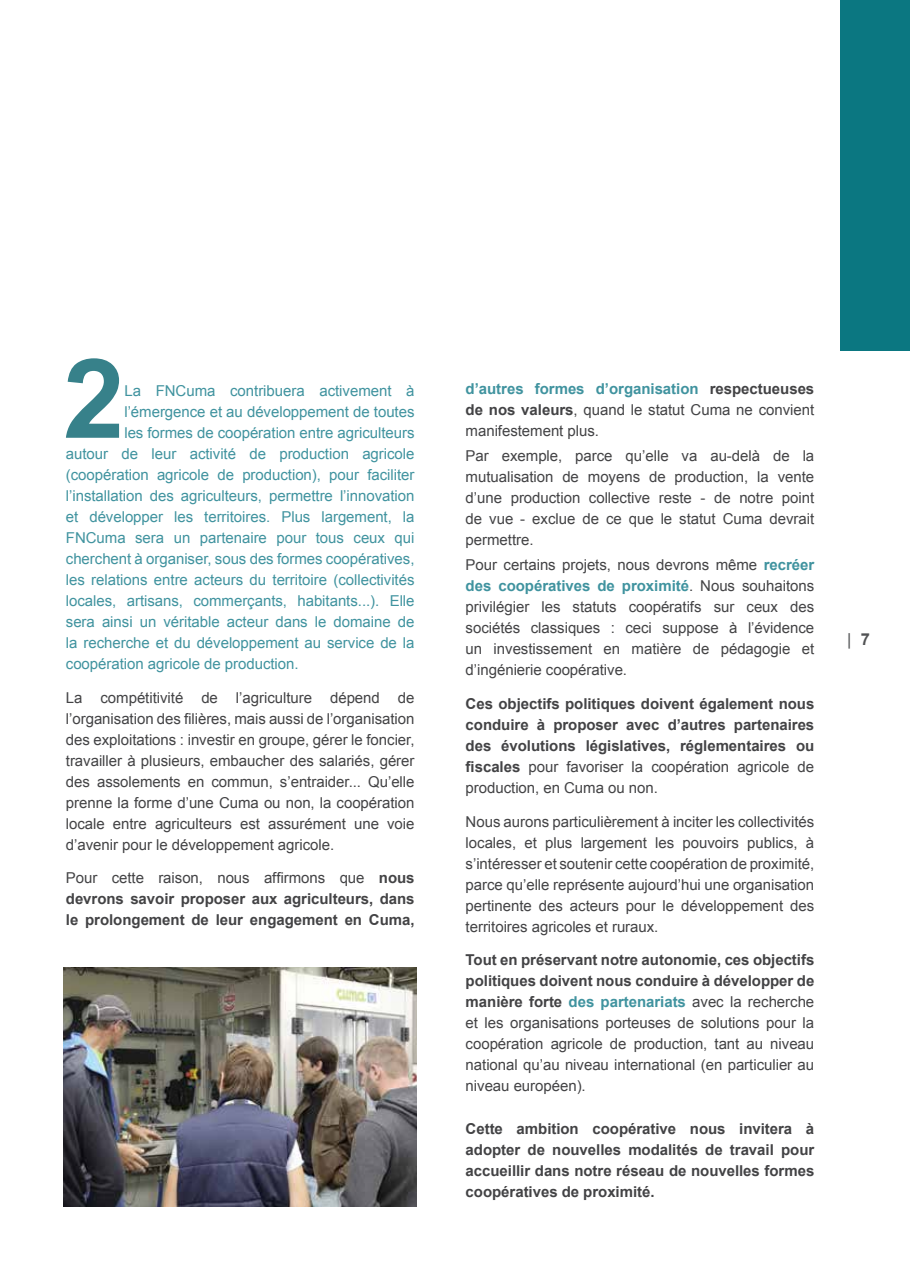
<style>
.page{position:relative;width:910px;height:1280px;background:#fff}
.page>*{position:absolute;margin:0;border:0;box-sizing:border-box;transform-origin:0 0}
.t1{font:700 110.55px "Arial";color:#37818a}
.t2{font:16.5px "Arial";color:#515254}
.t3{font:15px/21px "Arial";letter-spacing:-.005em;color:#434345;text-align:justify}
.t4{font:15px "Arial";letter-spacing:-.005em;color:#40939f}
.t5{font:700 15px/21px "Arial";letter-spacing:-.005em;color:#434345;text-align:justify}
.s1{font-weight:400}
.s2{font-weight:700;color:#40939f}
.s3{font-weight:700}
</style>
<div class="page">
<img style="left:64px;top:967px;width:353px;height:239px">
<div style="left:841px;top:0;width:69px;height:351px;background:#0b7781"></div>
<h1 class="t1" style="left:63px;top:325px;width:63px">2</h1>
<p class="t4" style="left:124px;top:381px;width:292px">La FNCuma contribuera activement à</p>
<p class="t4" style="left:124px;top:402px;width:292px">l’émergence et au développement de toutes</p>
<p class="t4" style="left:124px;top:423px;width:292px">les formes de coopération entre agriculteurs</p>
<p class="t4" style="left:66px;top:444px;width:350px">autour de leur activité de production agricole</p>
<p class="t4" style="left:66px;top:465px;width:350px">(coopération agricole de production), pour faciliter</p>
<p class="t4" style="left:66px;top:486px;width:350px">l’installation des agriculteurs, permettre l’innovation</p>
<p class="t4" style="left:66px;top:507px;width:350px">et développer les territoires. Plus largement, la</p>
<p class="t4" style="left:66px;top:528px;width:350px">FNCuma sera un partenaire pour tous ceux qui</p>
<p class="t4" style="left:66px;top:549px;width:350px">cherchent à organiser, sous des formes coopératives,</p>
<p class="t4" style="left:66px;top:570px;width:350px">les relations entre acteurs du territoire (collectivités</p>
<p class="t4" style="left:66px;top:591px;width:350px">locales, artisans, commerçants, habitants...). Elle</p>
<p class="t4" style="left:66px;top:612px;width:350px">sera ainsi un véritable acteur dans le domaine de</p>
<p class="t4" style="left:66px;top:633px;width:350px">la recherche et du développement au service de la</p>
<p class="t4" style="left:66px;top:654px;width:234px">coopération agricole de production.</p>
<p class="t3" style="left:66px;top:687px;width:350px">La compétitivité de l’agriculture dépend de l’organisation des filières, mais aussi de l’organisation des exploitations : investir en groupe, gérer le foncier, travailler à plusieurs, embaucher des salariés, gérer des assolements en commun, s’entraider... Qu’elle prenne la forme d’une Cuma ou non, la coopération locale entre agriculteurs est assurément une voie d’avenir pour le développement agricole.</p>
<p class="t5" style="left:66px;top:868px;width:350px"><span class="s1">Pour cette raison, nous affirmons que</span> nous devrons savoir proposer aux agriculteurs, dans le prolongement de leur engagement en Cuma,</p>
<p class="t3" style="left:466px;top:378px;width:350px"><span class="s2">d’autres formes d’organisation</span> <span class="s3">respectueuses de nos valeurs</span>, quand le statut Cuma ne convient manifestement plus.</p>
<p class="t3" style="left:466px;top:445px;width:350px">Par exemple, parce qu’elle va au-delà de la mutualisation de moyens de production, la vente d’une production collective reste - de notre point de vue - exclue de ce que le statut Cuma devrait permettre.</p>
<p class="t3" style="left:466px;top:554px;width:350px">Pour certains projets, nous devrons même <span class="s2">recréer des coopératives de proximité</span>. Nous souhaitons privilégier les statuts coopératifs sur ceux des sociétés classiques : ceci suppose à l’évidence un investissement en matière de pédagogie et d’ingénierie coopérative.</p>
<p class="t5" style="left:466px;top:694px;width:350px">Ces objectifs politiques doivent également nous conduire à proposer avec d’autres partenaires des évolutions législatives, réglementaires ou fiscales <span class="s1">pour favoriser la coopération agricole de production, en Cuma ou non.</span></p>
<p class="t3" style="left:466px;top:811px;width:350px">Nous aurons particulièrement à inciter les collectivités locales, et plus largement les pouvoirs publics, à s’intéresser et soutenir cette coopération de proximité, parce qu’elle représente aujourd’hui une organisation pertinente des acteurs pour le développement des territoires agricoles et ruraux.</p>
<p class="t3" style="left:466px;top:950px;width:350px"><span class="s3">Tout en préservant notre autonomie, ces objectifs politiques doivent nous conduire à développer de manière forte</span> <span class="s2">des partenariats</span> avec la recherche et les organisations porteuses de solutions pour la coopération agricole de production, tant au niveau national qu’au niveau international (en particulier au niveau européen).</p>
<p class="t5" style="left:466px;top:1118px;width:350px">Cette ambition coopérative nous invitera à adopter de nouvelles modalités de travail pour accueillir dans notre réseau de nouvelles formes coopératives de proximité.</p>
<p class="t2" style="left:847px;top:628px;width:24px">| <span class="s3">7</span></p>
</div>
